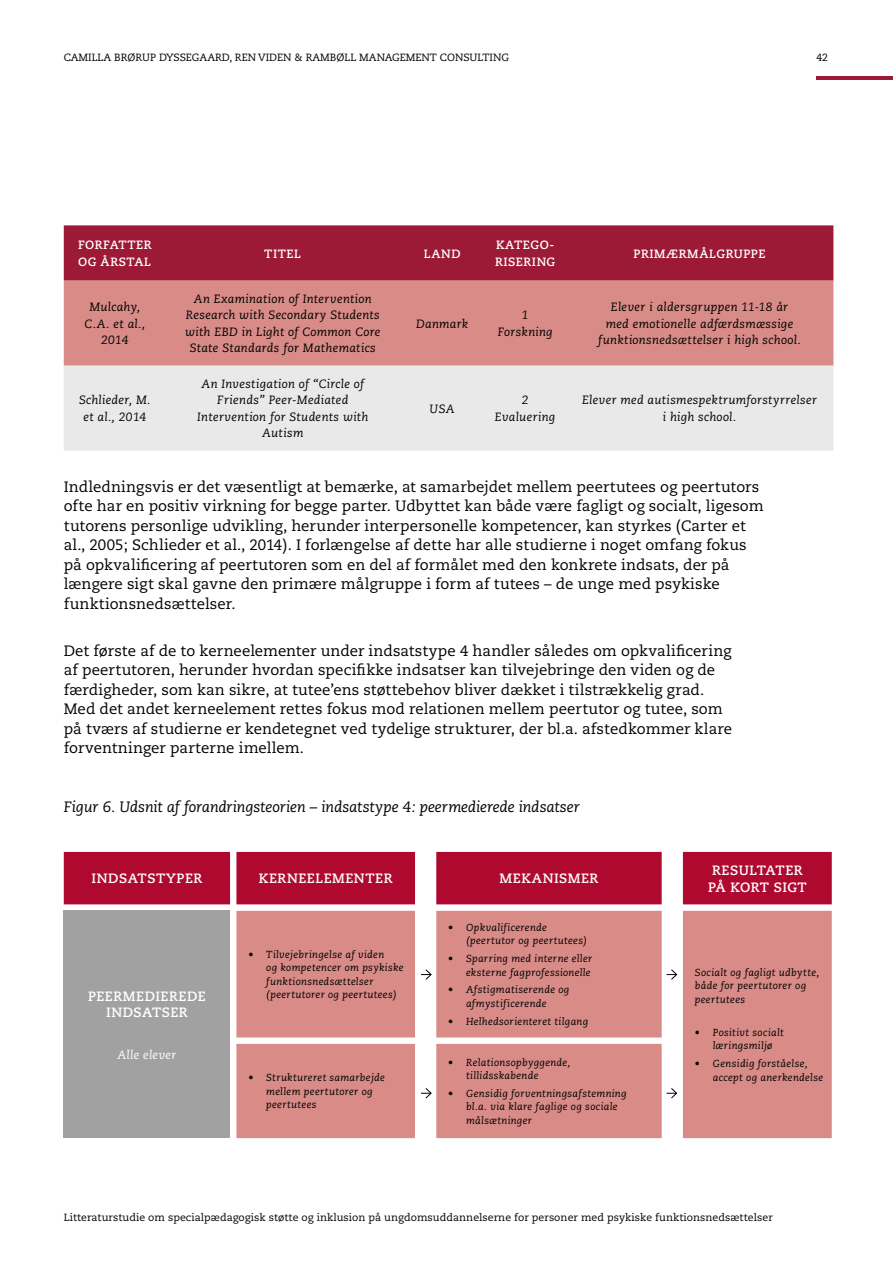
<style>
.page{position:relative;width:893px;height:1263px;background:#fff}
.page>*{position:absolute;margin:0;border:0;box-sizing:border-box;transform-origin:0 0}
.t1{font:15px/19.5px "Caecilia";color:#000}
.t2{font:italic 15px "Caecilia";letter-spacing:-.01em;color:#000}
.t3{font:700 13.5px/16.5px "Caecilia";letter-spacing:.035em;color:#fff;text-align:center}
.t4{font:italic 12px/16.5px "Caecilia";letter-spacing:.025em;color:#000;text-align:center}
.t5{font:700 12px/16.5px "Caecilia";letter-spacing:.045em;color:#fff}
.t6{font:italic 12px "Caecilia";letter-spacing:.025em;color:#fff}
.t7{font:10.5px "Caecilia";letter-spacing:.005em;color:#000}
.t8{font:italic 10.2px/13.5px "Caecilia";letter-spacing:.035em;color:#000}
</style>
<div class="page">
<hr style="left:816px;top:76px;width:77px;height:4px;background:#9c1a35">
<div style="left:64px;top:225px;width:769px;height:56px;background:#9c1a35"></div>
<div style="left:64px;top:281px;width:769px;height:85px;background:#d88b87"></div>
<div style="left:64px;top:366px;width:769px;height:85px;background:#e9e9e9"></div>
<svg style="left:64px;top:904px;width:768px;height:7px"></svg>
<svg style="left:64px;top:852px;width:768px;height:52px;background:#b5183d"></svg>
<div style="left:64px;top:911px;width:166px;height:227px;background:#a1a1a1"></div>
<svg style="left:236px;top:911px;width:596px;height:227px;background:#db9591"></svg>
<svg style="left:421px;top:1087px;width:11px;height:12px"></svg>
<svg style="left:666px;top:1087px;width:12px;height:12px"></svg>
<svg style="left:421px;top:969px;width:11px;height:11px"></svg>
<svg style="left:666px;top:969px;width:12px;height:11px"></svg>
<p class="t7" style="left:64px;top:52px;width:447px">CAMILLA BRØRUP DYSSEGAARD, REN VIDEN &amp; RAMBØLL MANAGEMENT CONSULTING</p>
<p class="t7" style="left:816px;top:52px;width:13px">42</p>
<p class="t5" style="left:78px;top:237px;width:75px">FORFATTER<br>OG ÅRSTAL</p>
<p class="t5" style="left:264px;top:245px;width:39px">TITEL</p>
<p class="t5" style="left:424px;top:245px;width:38px">LAND</p>
<p class="t5" style="left:495px;top:237px;width:62px">KATEGO-<br>RISERING</p>
<p class="t5" style="left:633px;top:245px;width:134px">PRIMÆRMÅLGRUPPE</p>
<p class="t4" style="left:85px;top:299px;width:62px">Mulcahy,<br>C.A. et al.,<br>2014</p>
<p class="t4" style="left:185px;top:291px;width:197px">An Examination of Intervention<br>Research with Secondary Students with EBD in Light of Common Core<br>State Standards for Mathematics</p>
<p class="t4" style="left:416px;top:315px;width:54px">Danmark</p>
<p class="t4" style="left:498px;top:307px;width:56px">1<br>Forskning</p>
<p class="t4" style="left:598px;top:299px;width:204px">Elever i aldersgruppen 11-18 år med emotionelle adfærdsmæssige funktionsnedsættelser i high school.</p>
<p class="t4" style="left:79px;top:392px;width:73px">Schlieder, M. et al., 2014</p>
<p class="t4" style="left:197px;top:376px;width:173px">An Investigation of “Circle of<br>Friends” Peer-Mediated<br>Intervention for Students with<br>Autism</p>
<p class="t4" style="left:430px;top:400px;width:27px">USA</p>
<p class="t4" style="left:495px;top:392px;width:62px">2<br>Evaluering</p>
<p class="t4" style="left:582px;top:392px;width:236px">Elever med autismespektrumforstyrrelser i high school.</p>
<p class="t1" style="left:64px;top:477px;width:701px">Indledningsvis er det væsentligt at bemærke, at samarbejdet mellem peertutees og peertutors ofte har en positiv virkning for begge parter. Udbyttet kan både være fagligt og socialt, ligesom tutorens personlige udvikling, herunder interpersonelle kompetencer, kan styrkes (Carter et al., 2005; Schlieder et al., 2014). I forlængelse af dette har alle studierne i noget omfang fokus på opkvalificering af peertutoren som en del af formålet med den konkrete indsats, der på længere sigt skal gavne den primære målgruppe i form af tutees – de unge med psykiske funktionsnedsættelser.</p>
<p class="t1" style="left:64px;top:641px;width:670px">Det første af de to kerneelementer under indsatstype 4 handler således om opkvalificering af peertutoren, herunder hvordan specifikke indsatser kan tilvejebringe den viden og de færdigheder, som kan sikre, at tutee’ens støttebehov bliver dækket i tilstrækkelig grad.<br>Med det andet kerneelement rettes fokus mod relationen mellem peertutor og tutee, som på tværs af studierne er kendetegnet ved tydelige strukturer, der bl.a. afstedkommer klare forventninger parterne imellem.</p>
<p class="t2" style="left:64px;top:798px;width:518px">Figur 6. Udsnit af forandringsteorien – indsatstype 4: peermedierede indsatser</p>
<p class="t3" style="left:92px;top:871px;width:112px">INDSATSTYPER</p>
<p class="t3" style="left:259px;top:871px;width:135px">KERNEELEMENTER</p>
<p class="t3" style="left:500px;top:871px;width:100px">MEKANISMER</p>
<p class="t3" style="left:708px;top:862px;width:100px">RESULTATER<br>PÅ KORT SIGT</p>
<p class="t3" style="left:88px;top:988px;width:119px">PEERMEDIEREDE<br>INDSATSER</p>
<p class="t6" style="left:117px;top:1048px;width:61px">Alle elever</p>
<p class="t8" style="left:466px;top:921px;width:123px;text-indent:-18px">• Opkvalificerende (peertutor og peertutees)</p>
<p class="t8" style="left:448px;top:952px;width:146px;text-align:right">• Sparring med interne eller eksterne fagprofessionelle</p>
<p class="t8" style="left:448px;top:983px;width:123px;text-align:center">• Afstigmatiserende og afmystificerende</p>
<p class="t8" style="left:448px;top:1015px;width:142px">• Helhedsorienteret tilgang</p>
<p class="t8" style="left:266px;top:947px;width:139px;text-indent:-18px">• Tilvejebringelse af viden<br>og kompetencer om psykiske funktionsnedsættelser (peertutorer og peertutees)</p>
<p class="t8" style="left:695px;top:966px;width:126px">Socialt og fagligt udbytte, både for peertutorer og peertutees</p>
<p class="t8" style="left:713px;top:1026px;width:72px;text-indent:-18px">• Positivt socialt læringsmiljø</p>
<p class="t8" style="left:695px;top:1057px;width:114px">• Gensidig forståelse,</p>
<p class="t8" style="left:466px;top:1055px;width:106px;text-indent:-18px">• Relationsopbyggende, tillidsskabende</p>
<p class="t8" style="left:466px;top:1087px;width:162px;text-indent:-18px">• Gensidig forventningsafstemning bl.a. via klare faglige og sociale målsætninger</p>
<p class="t8" style="left:248px;top:1071px;width:138px">• Struktureret samarbejde</p>
<p class="t8" style="left:713px;top:1070px;width:112px">accept og anerkendelse</p>
<p class="t8" style="left:266px;top:1085px;width:108px">mellem peertutorer og peertutees</p>
<p class="t7" style="left:64px;top:1211px;width:710px">Litteraturstudie om specialpædagogisk støtte og inklusion på ungdomsuddannelserne for personer med psykiske funktionsnedsættelser</p>
</div>
